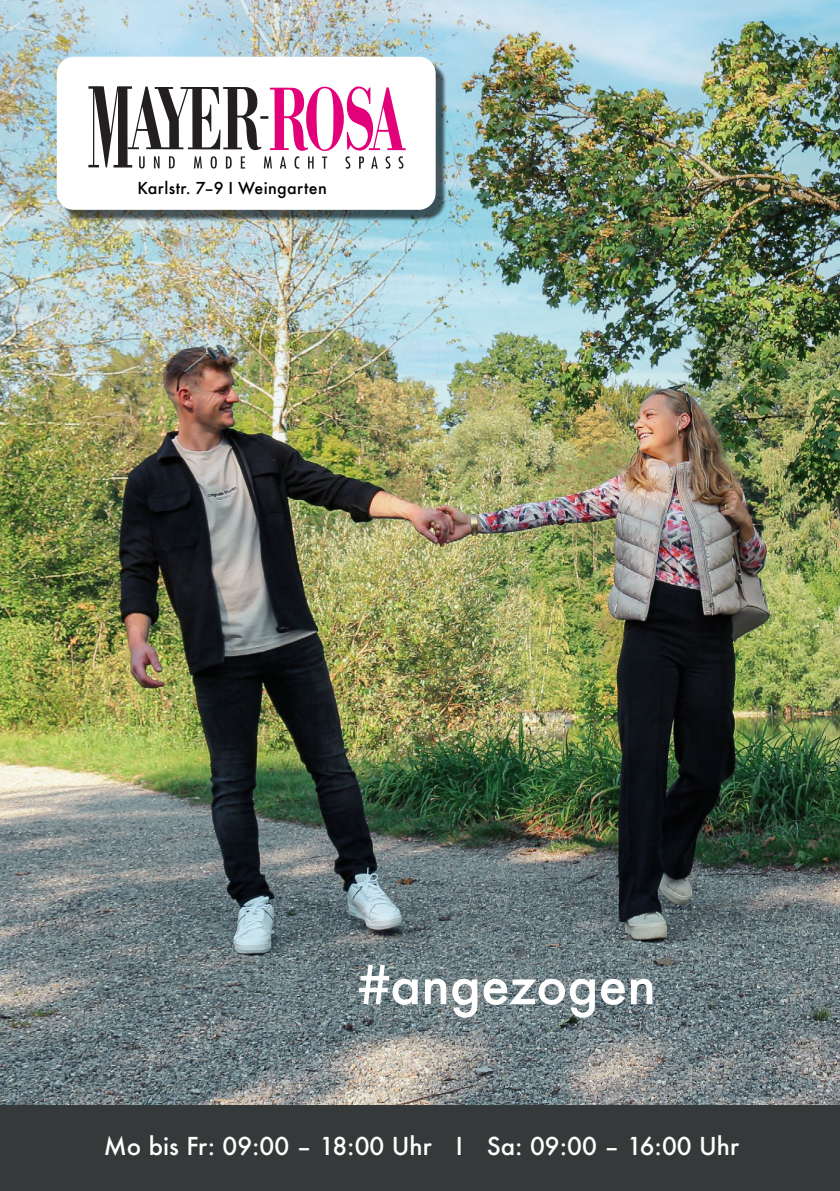
<style>
.page{position:relative;width:840px;height:1191px;background:#fff}
.page>*{position:absolute;margin:0;border:0;box-sizing:border-box;transform-origin:0 0}
.t1{font:500 52px "Futura";color:#fff}
.t2{font:500 24px "Futura";color:#fff}
.t3{font:500 16px "Futura";letter-spacing:.025em;color:#000}
</style>
<div class="page">
<img style="left:0;top:0;width:839px;height:1106px">
<div style="left:62px;top:62px;width:384px;height:159px;background:#000;opacity:.6"></div>
<div style="left:57px;top:57px;width:378px;height:153px;background:#fff;border-radius:17px"></div>
<svg style="left:88px;top:86px;width:317px;height:83px"></svg>
<div style="left:0;top:1106px;width:839px;height:85px;background:#36393a"></div>
<p class="t3" style="left:137px;top:177px;width:191px">Karlstr. 7–9 I Weingarten</p>
<h1 class="t1" style="left:358px;top:949px;width:299px">#angezogen</h1>
<p class="t2" style="left:104px;top:1129px;width:636px">Mo bis Fr: 09:00 – 18:00 Uhr I Sa: 09:00 – 16:00 Uhr</p>
</div>
